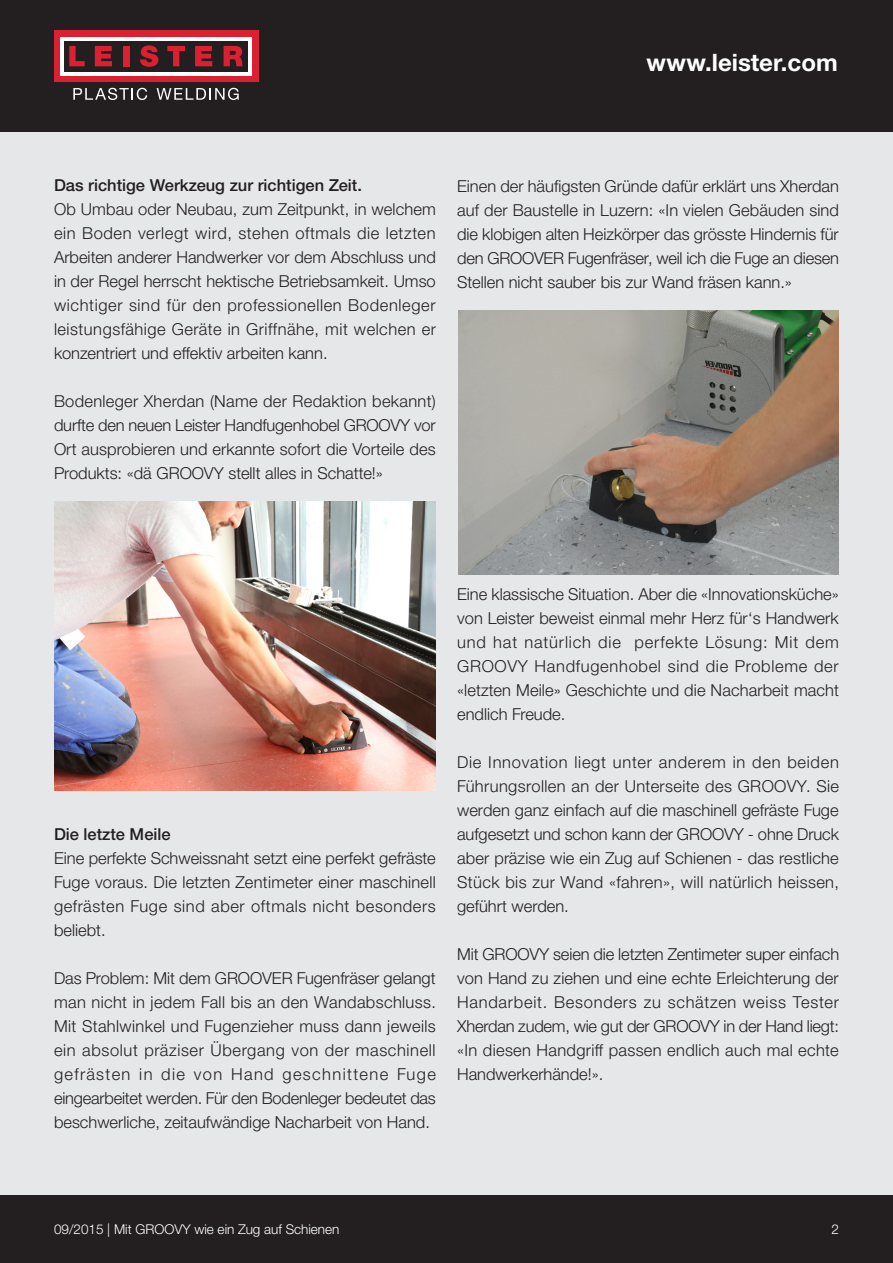
<style>
.page{position:relative;width:893px;height:1263px;background:#fff}
.page>*{position:absolute;margin:0;border:0;box-sizing:border-box;transform-origin:0 0}
.t1{font:700 24px "Helvetica Neue LTW1 G";color:#fff}
.t2{font:300 16.5px/24px "Helvetica Neue LTW1 G";color:#231f20;text-align:justify}
.t3{font:500 16.5px "Helvetica Neue LTW1 G";color:#231f20}
.t4{font:300 13.5px "Helvetica Neue LTW1 G";color:#fff}
</style>
<div class="page">
<div style="left:0;top:0;width:893px;height:132px;background:#231f20"></div>
<div style="left:54px;top:31px;width:204px;height:51px;background:#da2031"></div>
<div style="left:60px;top:37px;width:192px;height:39px;background:#fff"></div>
<div style="left:64px;top:41px;width:184px;height:30px;background:#231f20"></div>
<svg style="left:69px;top:46px;width:16px;height:20px"></svg>
<svg style="left:95px;top:46px;width:17px;height:20px"></svg>
<div style="left:123px;top:46px;width:7px;height:20px;background:#da2031"></div>
<svg style="left:140px;top:45px;width:18px;height:22px"></svg>
<svg style="left:167px;top:46px;width:18px;height:20px"></svg>
<svg style="left:195px;top:46px;width:17px;height:20px"></svg>
<svg style="left:224px;top:46px;width:19px;height:20px"></svg>
<svg style="left:73px;top:88px;width:74px;height:12px"></svg>
<svg style="left:157px;top:88px;width:82px;height:12px"></svg>
<div style="left:0;top:132px;width:893px;height:1068px;background:#e6e7e9"></div>
<div style="left:0;top:1195px;width:893px;height:68px;background:#231f20"></div>
<img style="left:54px;top:502px;width:382px;height:289px">
<img style="left:458px;top:310px;width:380px;height:264px">
<h1 class="t1" style="left:647px;top:48px;width:193px">www.leister.com</h1>
<p class="t3" style="left:54px;top:176px;width:309px">Das richtige Werkzeug zur richtigen Zeit.</p>
<p class="t2" style="left:54px;top:197px;width:383px">Ob Umbau oder Neubau, zum Zeitpunkt, in welchem ein Boden verlegt wird, stehen oftmals die letzten Arbeiten anderer Handwerker vor dem Abschluss und in der Regel herrscht hektische Betriebsamkeit. Umso wichtiger sind für den professionellen Bodenleger leistungsfähige Geräte in Griffnähe, mit welchen er konzentriert und effektiv arbeiten kann.</p>
<p class="t2" style="left:54px;top:389px;width:383px">Bodenleger Xherdan (Name der Redaktion bekannt) durfte den neuen Leister Handfugenhobel GROOVY vor Ort ausprobieren und erkannte sofort die Vorteile des Produkts: «dä GROOVY stellt alles in Schatte!»</p>
<p class="t2" style="left:457px;top:174px;width:383px">Einen der häufigsten Gründe dafür erklärt uns Xherdan auf der Baustelle in Luzern: «In vielen Gebäuden sind die klobigen alten Heizkörper das grösste Hindernis für den GROOVER Fugenfräser, weil ich die Fuge an diesen Stellen nicht sauber bis zur Wand fräsen kann.»</p>
<p class="t3" style="left:54px;top:824px;width:118px">Die letzte Meile</p>
<p class="t2" style="left:54px;top:845px;width:383px">Eine perfekte Schweissnaht setzt eine perfekt gefräste Fuge voraus. Die letzten Zentimeter einer maschinell gefrästen Fuge sind aber oftmals nicht besonders beliebt.</p>
<p class="t2" style="left:54px;top:966px;width:383px">Das Problem: Mit dem GROOVER Fugenfräser gelangt man nicht in jedem Fall bis an den Wandabschluss.<br>Mit Stahlwinkel und Fugenzieher muss dann jeweils ein absolut präziser Übergang von der maschinell gefrästen in die von Hand geschnittene Fuge eingearbeitet werden. Für den Bodenleger bedeutet das beschwerliche, zeitaufwändige Nacharbeit von Hand.</p>
<p class="t2" style="left:457px;top:582px;width:383px">Eine klassische Situation. Aber die «Innovationsküche» von Leister beweist einmal mehr Herz für‘s Handwerk und hat natürlich die perfekte Lösung: Mit dem GROOVY Handfugenhobel sind die Probleme der «letzten Meile» Geschichte und die Nacharbeit macht endlich Freude.</p>
<p class="t2" style="left:457px;top:750px;width:384px">Die Innovation liegt unter anderem in den beiden Führungsrollen an der Unterseite des GROOVY. Sie werden ganz einfach auf die maschinell gefräste Fuge aufgesetzt und schon kann der GROOVY - ohne Druck aber präzise wie ein Zug auf Schienen - das restliche Stück bis zur Wand «fahren», will natürlich heissen, geführt werden.</p>
<p class="t2" style="left:457px;top:942px;width:384px">Mit GROOVY seien die letzten Zentimeter super einfach von Hand zu ziehen und eine echte Erleichterung der Handarbeit. Besonders zu schätzen weiss Tester Xherdan zudem, wie gut der GROOVY in der Hand liegt: «In diesen Handgriff passen endlich auch mal echte Handwerkerhände!».</p>
<p class="t4" style="left:54px;top:1221px;width:287px">09/2015 | Mit GROOVY wie ein Zug auf Schienen</p>
<p class="t4" style="left:831px;top:1221px;width:9px">2</p>
</div>
